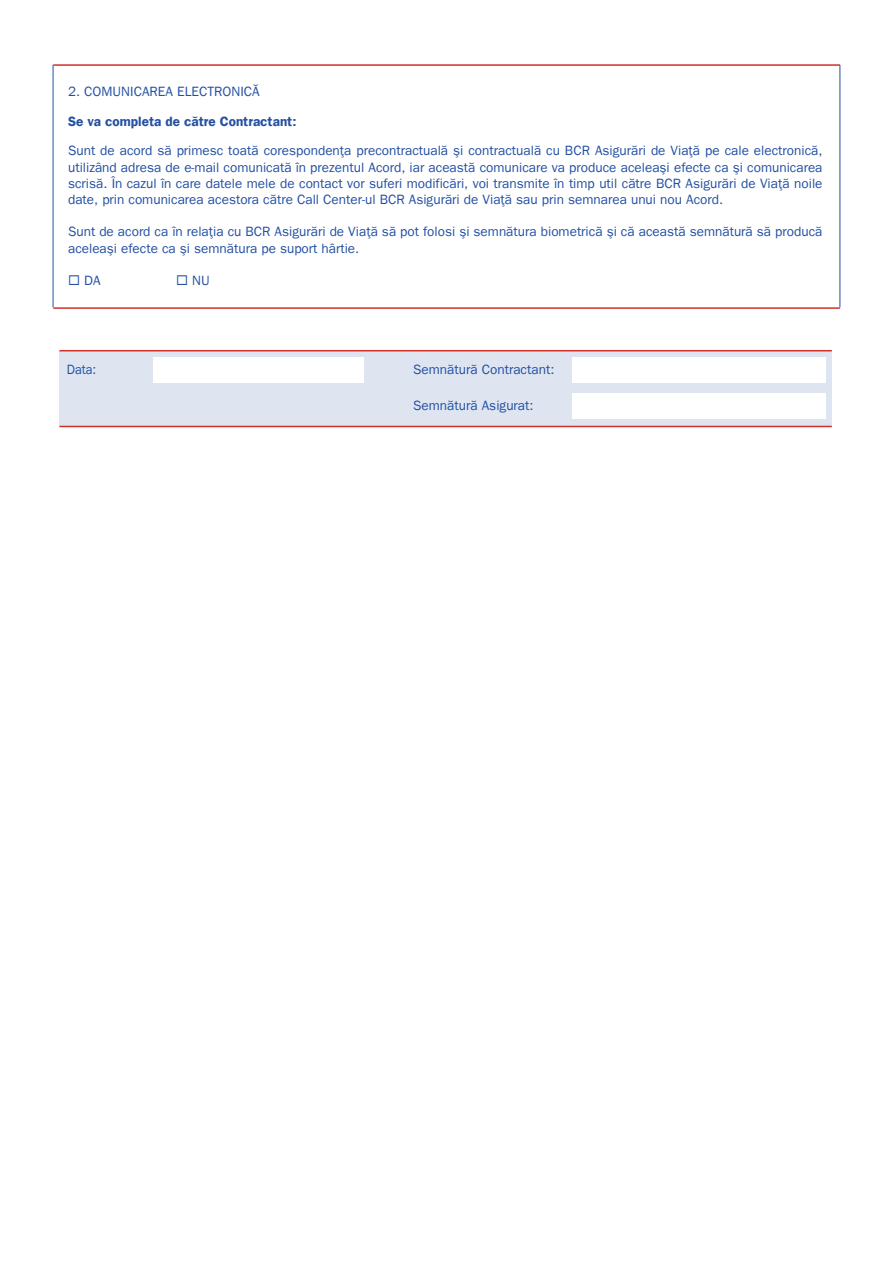
<style>
.page{position:relative;width:893px;height:1263px;background:#fff}
.page>*{position:absolute;margin:0;border:0;box-sizing:border-box;transform-origin:0 0}
.t1{font:13.5px/16.2px "ITC Franklin Gothic LT Ro";color:#2350a3;text-align:justify}
.t2{font:13.5px "ITC Franklin Gothic LT Ro Demi";color:#2350a3}
.t3{font:13.5px "ITC Franklin Gothic LT Ro";color:#2350a3;scale:.93 1}
</style>
<div class="page">
<div style="left:59px;top:351px;width:773px;height:76px;background:#dee5f1"></div>
<hr style="left:59px;top:350px;width:773px;height:1px;background:#d03227">
<hr style="left:59px;top:426px;width:773px;height:1px;background:#d03227">
<div style="left:153px;top:357px;width:211px;height:26px;background:#fff"></div>
<div style="left:572px;top:357px;width:254px;height:26px;background:#fff"></div>
<div style="left:572px;top:393px;width:254px;height:26px;background:#fff"></div>
<hr style="left:839px;top:65px;width:1px;height:242px;background:#2350a3">
<hr style="left:53px;top:65px;width:1px;height:242px;background:#2350a3">
<hr style="left:53px;top:64px;width:787px;height:2px;background:#d03227">
<hr style="left:53px;top:307px;width:787px;height:2px;background:#d03227">
<p class="t1" style="left:68px;top:83px;width:193px">2. COMUNICAREA ELECTRONIC~</p>
<p class="t2" style="left:68px;top:113px;width:230px">Se va completa de c`tre Contractant:</p>
<p class="t1" style="left:68px;top:143px;width:756px">Sunt de acord s` primesc toat` coresponden]a precontractual` [i contractual` cu BCR Asigur`ri de Via]` pe cale electronic`, utilizând adresa de e-mail comunicat` \n prezentul Acord, iar aceast` comunicare va produce acelea[i efecte ca [i comunicarea scris`. |n cazul \n care datele mele de contact vor suferi modific`ri, voi transmite \n timp util c`tre BCR Asigur`ri de Via]` noile date, prin comunicarea acestora c`tre Call Center-ul BCR Asigur`ri de Via]` sau prin semnarea unui nou Acord.</p>
<p class="t1" style="left:68px;top:224px;width:756px">Sunt de acord ca \n rela]ia cu BCR Asigur`ri de Via]` s` pot folosi [i semn`tura biometric` [i c` aceast` semn`tur` s` produc` acelea[i efecte ca [i semn`tura pe suport hârtie.</p>
<p class="t1" style="left:68px;top:272px;width:34px">◻ DA</p>
<p class="t1" style="left:176px;top:272px;width:35px">◻ NU</p>
<p class="t3" style="left:67px;top:362px;width:33px">Data:</p>
<p class="t1" style="left:413px;top:361px;width:143px">Semn`tur` Contractant:</p>
<p class="t1" style="left:413px;top:397px;width:122px">Semn`tur` Asigurat:</p>
</div>
